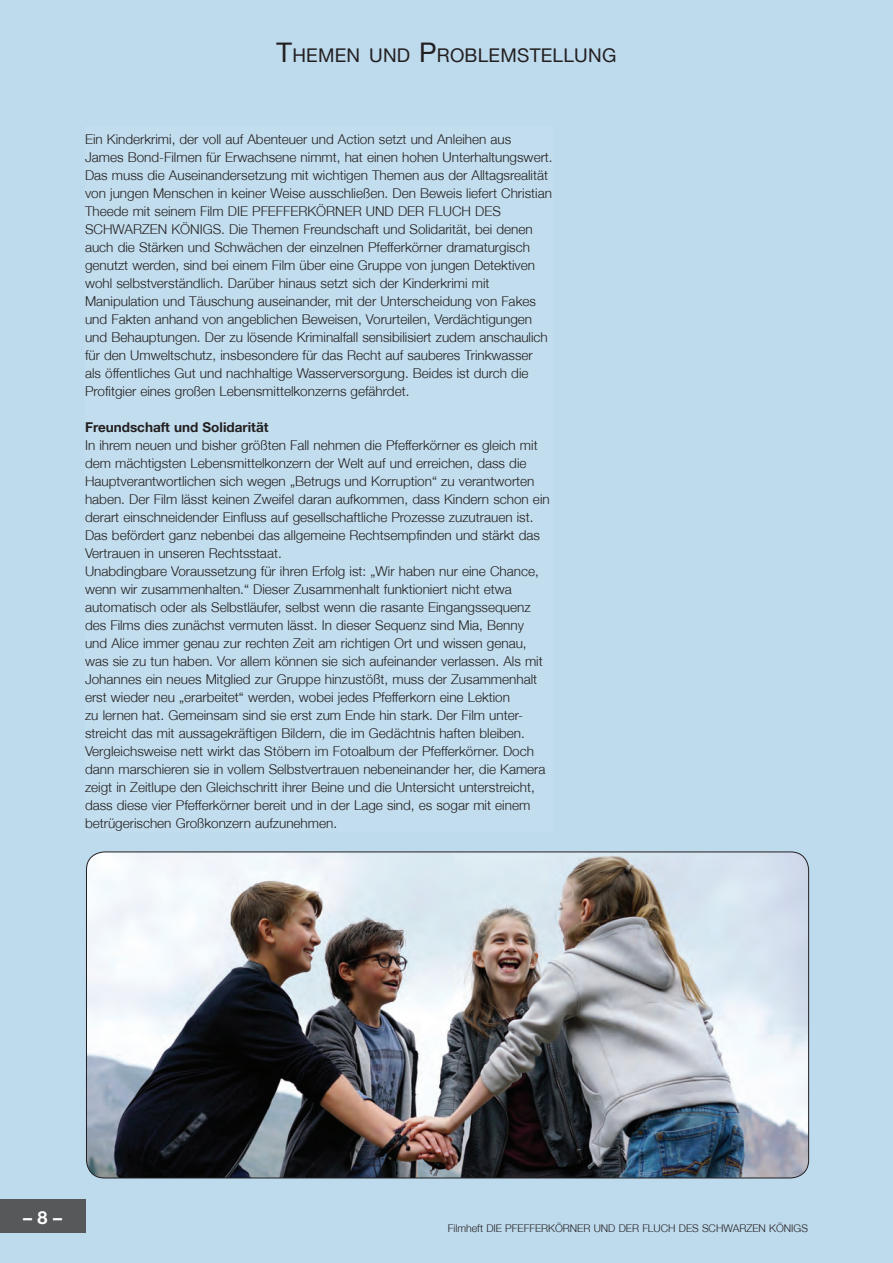
<style>
.page{position:relative;width:893px;height:1263px;background:#bedaed}
.page>*{position:absolute;margin:0;border:0;box-sizing:border-box;transform-origin:0 0}
.t1{font:18.9px "Helvetica Neue LT";letter-spacing:.015em;color:#231f20}
.t2{font:700 18px "Helvetica Neue";color:#fff}
.t3{font:300 13.5px/18px "Helvetica Neue";color:#231f20}
.t4{font:700 13.5px "Helvetica Neue";color:#231f20}
.t5{font:300 10.65px "Helvetica Neue";color:#231f20}
.s1{font-size:27px}
</style>
<div class="page">
<div style="left:0;top:1199px;width:85px;height:34px;background:#57585a"></div>
<div style="left:85px;top:127px;width:468px;height:705px;background:#c2dded"></div>
<img style="left:86px;top:852px;width:723px;height:326px">
<h1 class="t1" style="left:277px;top:44px;width:339px"><span class="s1">T</span>HEMEN UND <span class="s1">P</span>ROBLEMSTELLUNG</h1>
<p class="t3" style="left:85px;top:130px;width:469px">Ein Kinderkrimi, der voll auf Abenteuer und Action setzt und Anleihen aus James Bond-Filmen für Erwachsene nimmt, hat einen hohen Unterhaltungswert.<br>Das muss die Auseinandersetzung mit wichtigen Themen aus der Alltagsrealität von jungen Menschen in keiner Weise ausschließen. Den Beweis liefert Christian Theede mit seinem Film DIE PFEFFERKÖRNER UND DER FLUCH DES SCHWARZEN KÖNIGS. Die Themen Freundschaft und Solidarität, bei denen auch die Stärken und Schwächen der einzelnen Pfefferkörner dramaturgisch genutzt werden, sind bei einem Film über eine Gruppe von jungen Detektiven wohl selbstverständlich. Darüber hinaus setzt sich der Kinderkrimi mit Manipulation und Täuschung auseinander, mit der Unterscheidung von Fakes und Fakten anhand von angeblichen Beweisen, Vorurteilen, Verdächtigungen und Behauptungen. Der zu lösende Kriminalfall sensibilisiert zudem anschaulich für den Umweltschutz, insbesondere für das Recht auf sauberes Trinkwasser<br>als öffentliches Gut und nachhaltige Wasserversorgung. Beides ist durch die Profitgier eines großen Lebensmittelkonzerns gefährdet.</p>
<p class="t4" style="left:85px;top:419px;width:185px">Freundschaft und Solidarität</p>
<p class="t3" style="left:85px;top:436px;width:466px">In ihrem neuen und bisher größten Fall nehmen die Pfefferkörner es gleich mit dem mächtigsten Lebensmittelkonzern der Welt auf und erreichen, dass die Hauptverantwortlichen sich wegen „Betrugs und Korruption“ zu verantworten haben. Der Film lässt keinen Zweifel daran aufkommen, dass Kindern schon ein derart einschneidender Einfluss auf gesellschaftliche Prozesse zuzutrauen ist.<br>Das befördert ganz nebenbei das allgemeine Rechtsempfinden und stärkt das Vertrauen in unseren Rechtsstaat.<br>Unabdingbare Voraussetzung für ihren Erfolg ist: „Wir haben nur eine Chance, wenn wir zusammenhalten.“ Dieser Zusammenhalt funktioniert nicht etwa automatisch oder als Selbstläufer, selbst wenn die rasante Eingangssequenz des Films dies zunächst vermuten lässt. In dieser Sequenz sind Mia, Benny<br>und Alice immer genau zur rechten Zeit am richtigen Ort und wissen genau, was sie zu tun haben. Vor allem können sie sich aufeinander verlassen. Als mit Johannes ein neues Mitglied zur Gruppe hinzustößt, muss der Zusammenhalt erst wieder neu „erarbeitet“ werden, wobei jedes Pfefferkorn eine Lektion<br>zu lernen hat. Gemeinsam sind sie erst zum Ende hin stark. Der Film unter&shy;streicht das mit aussagekräftigen Bildern, die im Gedächtnis haften bleiben.<br>Vergleichsweise nett wirkt das Stöbern im Fotoalbum der Pfefferkörner. Doch dann marschieren sie in vollem Selbstvertrauen nebeneinander her, die Kamera zeigt in Zeitlupe den Gleichschritt ihrer Beine und die Untersicht unterstreicht, dass diese vier Pfefferkörner bereit und in der Lage sind, es sogar mit einem betrügerischen Großkonzern aufzunehmen.</p>
<h2 class="t2" style="left:23px;top:1206px;width:41px">– 8 –</h2>
<p class="t5" style="left:448px;top:1221px;width:361px">Filmheft DIE PFEFFERKÖRNER UND DER FLUCH DES SCHWARZEN KÖNIGS</p>
</div>
